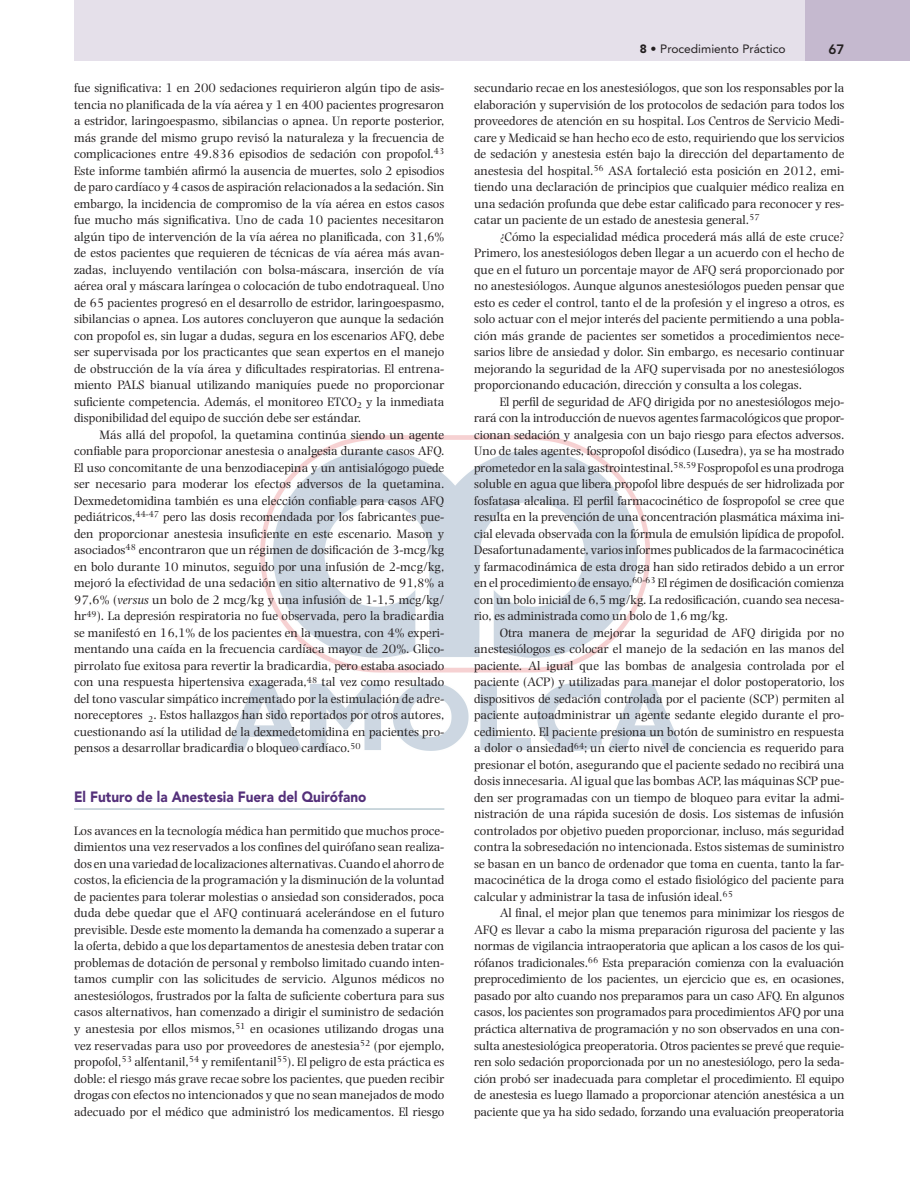
<style>
.page{position:relative;width:910px;height:1186px;background:#fff}
.page>*{position:absolute;margin:0;border:0;box-sizing:border-box;transform-origin:0 0}
.Subtitulo_1{font:900 14.85px "Avenir LT Std";color:#54307a;scale:.91 1}
.t1{font:800 13.5px "Avenir LT Std";color:#231f20}
.Texto_tab{font:12.75px/16.5px "Photina";color:#231f20;text-align:justify}
.Texto{font:12.75px/16.5px "Photina";color:#231f20;text-align:justify}
.t2{font:12px "Avenir LT Std";color:#231f20}
.s1{font-style:italic}
.s2{font-weight:900}
</style>
<div class="page">
<img style="left:227px;top:435px;width:455px;height:315px">
<div style="left:74px;top:0;width:835px;height:60px;background:#e5e0ea"></div>
<div style="left:804px;top:0;width:105px;height:60px;background:#c5b9cf"></div>
<hr style="left:74px;top:808px;width:370px;height:1px;background:#bacad2">
<p class="Texto_tab" style="left:74px;top:80px;width:371px">fue significativa: 1 en 200 sedaciones requirieron algún tipo de asis&shy;tencia no planificada de la vía aérea y 1 en 400 pacientes progresaron a estridor, laringoespasmo, sibilancias o apnea. Un reporte posterior, más grande del mismo grupo revisó la naturaleza y la frecuencia de complicaciones entre 49.836 episodios de sedación con propofol.<sup>43<br></sup>Este informe también afirmó la ausencia de muertes, solo 2 episodios de paro cardíaco y 4 casos de aspiración relacionados a la sedación. Sin embargo, la incidencia de compromiso de la vía aérea en estos casos fue mucho más significativa. Uno de cada 10 pacientes necesitaron algún tipo de intervención de la vía aérea no planificada, con 31,6% de estos pacientes que requieren de técnicas de vía aérea más avan&shy;zadas, incluyendo ventilación con bolsa-máscara, inserción de vía aérea oral y máscara laríngea o colocación de tubo endotraqueal. Uno de 65 pacientes progresó en el desarrollo de estridor, laringoespasmo, sibilancias o apnea. Los autores concluyeron que aunque la sedación con propofol es, sin lugar a dudas, segura en los escenarios AFQ, debe ser supervisada por los practicantes que sean expertos en el manejo de obstrucción de la vía área y dificultades respiratorias. El entrena&shy;miento PALS bianual utilizando maniquíes puede no proporcionar suficiente competencia. Además, el monitoreo ETCO<sub>2</sub> y la inmediata disponibilidad del equipo de succión debe ser estándar.</p>
<p class="Texto_tab" style="left:74px;top:426px;width:371px;text-indent:26px">Más allá del propofol, la quetamina continúa siendo un agente confiable para proporcionar anestesia o analgesia durante casos AFQ.<br>El uso concomitante de una benzodiacepina y un antisialógogo puede ser necesario para moderar los efectos adversos de la quetamina.<br>Dexmedetomidina también es una elección confiable para casos AFQ pediátricos,<sup>44-47</sup> pero las dosis recomendada por los fabricantes pue&shy;den proporcionar anestesia insuficiente en este escenario. Mason y asociados<sup>48</sup> encontraron que un régimen de dosificación de 3-mcg/kg en bolo durante 10 minutos, seguido por una infusión de 2-mcg/kg, mejoró la efectividad de una sedación en sitio alternativo de 91,8% a 97,6% (<span class="s1">versus</span> un bolo de 2 mcg/kg y una infusión de 1-1,5 mcg/kg/ hr<sup>49</sup>). La depresión respiratoria no fue observada, pero la bradicardia se manifestó en 16,1% de los pacientes en la muestra, con 4% experi&shy;mentando una caída en la frecuencia cardíaca mayor de 20%. Glico&shy;pirrolato fue exitosa para revertir la bradicardia, pero estaba asociado con una respuesta hipertensiva exagerada,<sup>48</sup> tal vez como resultado del tono vascular simpático incrementado por la estimulación de adre&shy;noreceptores <sub>2</sub>. Estos hallazgos han sido reportados por otros autores, cuestionando así la utilidad de la dexmedetomidina en pacientes pro&shy;pensos a desarrollar bradicardia o bloqueo cardíaco.<sup>50</sup></p>
<p class="Subtitulo_1" style="left:74px;top:787px;width:322px">El Futuro de la Anestesia Fuera del Quirófano</p>
<p class="Texto" style="left:74px;top:822px;width:371px">Los avances en la tecnología médica han permitido que muchos proce&shy;dimientos una vez reservados a los confines del quirófano sean realiza&shy;dos en una variedad de localizaciones alternativas. Cuando el ahorro de costos, la eficiencia de la programación y la disminución de la voluntad de pacientes para tolerar molestias o ansiedad son considerados, poca duda debe quedar que el AFQ continuará acelerándose en el futuro previsible. Desde este momento la demanda ha comenzado a superar a la oferta, debido a que los departamentos de anestesia deben tratar con problemas de dotación de personal y rembolso limitado cuando inten&shy;tamos cumplir con las solicitudes de servicio. Algunos médicos no anestesiólogos, frustrados por la falta de suficiente cobertura para sus casos alternativos, han comenzado a dirigir el suministro de sedación y anestesia por ellos mismos,<sup>51</sup> en ocasiones utilizando drogas una vez reservadas para uso por proveedores de anestesia<sup>52</sup> (por ejemplo, propofol,<sup>53</sup> alfentanil,<sup>54</sup> y remifentanil<sup>55</sup>). El peligro de esta práctica es doble: el riesgo más grave recae sobre los pacientes, que pueden recibir drogas con efectos no intencionados y que no sean manejados de modo adecuado por el médico que administró los medicamentos. El riesgo</p>
<p class="t2" style="left:639px;top:42px;width:147px"><span class="s2">8 •</span> Procedimiento Práctico</p>
<p class="t1" style="left:828px;top:42px;width:17px">67</p>
<p class="Texto" style="left:474px;top:80px;width:371px">secundario recae en los anestesiólogos, que son los responsables por la elaboración y supervisión de los protocolos de sedación para todos los proveedores de atención en su hospital. Los Centros de Servicio Medi&shy;care y Medicaid se han hecho eco de esto, requiriendo que los servicios de sedación y anestesia estén bajo la dirección del departamento de anestesia del hospital.<sup>56</sup> ASA fortaleció esta posición en 2012, emi&shy;tiendo una declaración de principios que cualquier médico realiza en una sedación profunda que debe estar calificado para reconocer y res&shy;catar un paciente de un estado de anestesia general.<sup>57</sup></p>
<p class="Texto_tab" style="left:474px;top:228px;width:371px;text-indent:26px">¿Cómo la especialidad médica procederá más allá de este cruce?<br>Primero, los anestesiólogos deben llegar a un acuerdo con el hecho de que en el futuro un porcentaje mayor de AFQ será proporcionado por no anestesiólogos. Aunque algunos anestesiólogos pueden pensar que esto es ceder el control, tanto el de la profesión y el ingreso a otros, es solo actuar con el mejor interés del paciente permitiendo a una pobla&shy;ción más grande de pacientes ser sometidos a procedimientos nece&shy;sarios libre de ansiedad y dolor. Sin embargo, es necesario continuar mejorando la seguridad de la AFQ supervisada por no anestesiólogos proporcionando educación, dirección y consulta a los colegas.</p>
<p class="Texto_tab" style="left:474px;top:393px;width:371px;text-indent:26px">El perfil de seguridad de AFQ dirigida por no anestesiólogos mejo&shy;rará con la introducción de nuevos agentes farmacológicos que propor&shy;cionan sedación y analgesia con un bajo riesgo para efectos adversos.<br>Uno de tales agentes, fospropofol disódico (Lusedra), ya se ha mostrado prometedor en la sala gastrointestinal.<sup>58,59</sup> Fospropofol es una prodroga soluble en agua que libera propofol libre después de ser hidrolizada por fosfatasa alcalina. El perfil farmacocinético de fospropofol se cree que resulta en la prevención de una concentración plasmática máxima ini&shy;cial elevada observada con la fórmula de emulsión lipídica de propofol.<br>Desafortunadamente, varios informes publicados de la farmacocinética y farmacodinámica de esta droga han sido retirados debido a un error en el procedimiento de ensayo.<sup>60-63</sup> El régimen de dosificación comienza con un bolo inicial de 6,5 mg/kg. La redosificación, cuando sea necesa&shy;rio, es administrada como un bolo de 1,6 mg/kg.</p>
<p class="Texto_tab" style="left:474px;top:624px;width:371px;text-indent:26px">Otra manera de mejorar la seguridad de AFQ dirigida por no anestesiólogos es colocar el manejo de la sedación en las manos del paciente. Al igual que las bombas de analgesia controlada por el paciente (ACP) y utilizadas para manejar el dolor postoperatorio, los dispositivos de sedación controlada por el paciente (SCP) permiten al paciente autoadministrar un agente sedante elegido durante el pro&shy;cedimiento. El paciente presiona un botón de suministro en respuesta a dolor o ansiedad<sup>64</sup>; un cierto nivel de conciencia es requerido para presionar el botón, asegurando que el paciente sedado no recibirá una dosis innecesaria. Al igual que las bombas ACP, las máquinas SCP pue&shy;den ser programadas con un tiempo de bloqueo para evitar la admi&shy;nistración de una rápida sucesión de dosis. Los sistemas de infusión controlados por objetivo pueden proporcionar, incluso, más seguridad contra la sobresedación no intencionada. Estos sistemas de suministro se basan en un banco de ordenador que toma en cuenta, tanto la far&shy;macocinética de la droga como el estado fisiológico del paciente para calcular y administrar la tasa de infusión ideal.<sup>65</sup></p>
<p class="Texto_tab" style="left:474px;top:905px;width:371px;text-indent:26px">Al final, el mejor plan que tenemos para minimizar los riesgos de AFQ es llevar a cabo la misma preparación rigurosa del paciente y las normas de vigilancia intraoperatoria que aplican a los casos de los qui&shy;rófanos tradicionales.<sup>66</sup> Esta preparación comienza con la evaluación preprocedimiento de los pacientes, un ejercicio que es, en ocasiones, pasado por alto cuando nos preparamos para un caso AFQ. En algunos casos, los pacientes son programados para procedimientos AFQ por una práctica alternativa de programación y no son observados en una con&shy;sulta anestesiológica preoperatoria. Otros pacientes se prevé que requie&shy;ren solo sedación proporcionada por un no anestesiólogo, pero la seda&shy;ción probó ser inadecuada para completar el procedimiento. El equipo de anestesia es luego llamado a proporcionar atención anestésica a un paciente que ya ha sido sedado, forzando una evaluación preoperatoria</p>
</div>
